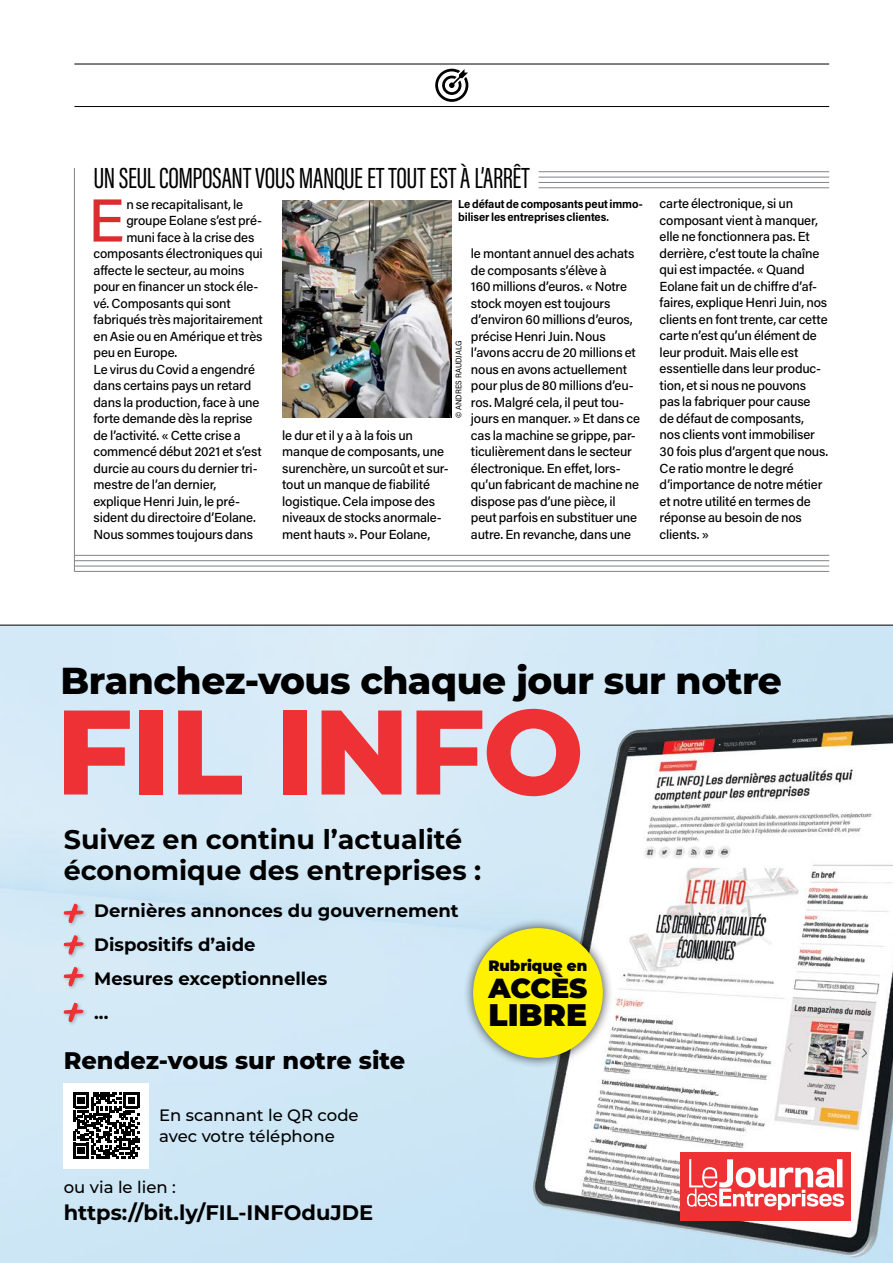
<style>
.page{position:relative;width:893px;height:1263px;background:#fff}
.page>*{position:absolute;margin:0;border:0;box-sizing:border-box;transform-origin:0 0}
.t1{font:800 120px "Montserrat";letter-spacing:-.015em;color:#ee3135}
.t2{font:500 60.6px "Acumin Pro";color:#db2c30}
.t3{font:800 37.5px "Montserrat";letter-spacing:-.015em;color:#000}
.t4{font:900 31.2px "Montserrat";color:#000}
.t5{font:30px "Acumin Pro Extra Cond";letter-spacing:-.01em;color:#000}
.t6{font:900 27.6px "Montserrat";letter-spacing:-.01em;color:#000}
.t7{font:700 27px/31.5px "Montserrat";color:#000}
.t8{font:800 24px "Montserrat";color:#000}
.t9{font:700 21px "Montserrat";color:#000}
.t10{font:700 18px/33.8px "Montserrat";color:#000}
.t11{font:500 16.5px/21px "Montserrat";color:#000}
.t12{font:900 15px "Montserrat";letter-spacing:-.005em;color:#000}
.t13{font:500 13.2px/16.5px "Acumin Pro";letter-spacing:-.01em;color:#000}
.t14{font:700 11.7px/12.8px "Acumin Pro Semi Cond";letter-spacing:-.01em;color:#000}
.t15{font:8.25px "Acumin Pro Semi Cond";letter-spacing:.005em;color:#000}
</style>
<div class="page">
<hr style="left:94px;top:171px;width:735px;height:1px;background:#808285">
<hr style="left:94px;top:177px;width:735px;height:1px;background:#808285">
<hr style="left:94px;top:182px;width:735px;height:1px;background:#808285">
<hr style="left:94px;top:188px;width:735px;height:1px;background:#808285">
<div style="left:94px;top:162px;width:445px;height:30px;background:#fff"></div>
<img style="left:283px;top:201px;width:169px;height:217px">
<hr style="left:74px;top:555px;width:755px;height:1px;background:#808285">
<hr style="left:74px;top:560px;width:755px;height:1px;background:#808285">
<hr style="left:74px;top:566px;width:755px;height:1px;background:#808285">
<hr style="left:74px;top:571px;width:755px;height:1px;background:#808285">
<hr style="left:74px;top:168px;width:1px;height:404px;background:#808285">
<img style="left:0;top:626px;width:893px;height:637px">
<div style="left:62px;top:902px;width:26px;height:26px;background:#d2e8f6"></div>
<svg style="left:63px;top:903px;width:22px;height:21px"></svg>
<div style="left:62px;top:933px;width:26px;height:26px;background:#d4e9f6"></div>
<svg style="left:63px;top:935px;width:22px;height:21px"></svg>
<div style="left:62px;top:965px;width:26px;height:26px;background:#d5eaf5"></div>
<svg style="left:63px;top:967px;width:22px;height:20px"></svg>
<div style="left:62px;top:1001px;width:26px;height:26px;background:#d3e9f6"></div>
<svg style="left:63px;top:1002px;width:22px;height:21px"></svg>
<div style="left:64px;top:1083px;width:85px;height:85px;background:#fff"></div>
<svg style="left:73px;top:1092px;width:67px;height:67px"></svg>
<div style="left:680px;top:1152px;width:170px;height:68px;background:#ee3135"></div>
<svg style="left:687px;top:1159px;width:157px;height:51px"></svg>
<div style="left:462px;top:917px;width:152px;height:151px;background:#000;opacity:.75"></div>
<div style="left:473px;top:928px;width:130px;height:130px;background:#fff200;border-radius:50%"></div>
<hr style="left:74px;top:64px;width:755px;height:1px;background:#000">
<hr style="left:74px;top:106px;width:755px;height:1px;background:#000">
<svg style="left:435px;top:69px;width:33px;height:33px"></svg>
<hr style="left:0;top:625px;width:893px;height:1px;background:#000">
<h3 class="t5" style="left:94px;top:160px;width:438px">UN SEUL COMPOSANT VOUS MANQUE ET TOUT EST À L’ARRÊT</h3>
<h2 class="t2" style="left:88px;top:178px;width:38px">E</h2>
<p class="t13" style="left:126px;top:195px;width:118px">n se recapitalisant, le</p>
<p class="t14" style="left:458px;top:197px;width:186px">Le défaut de composants peut immo&shy;biliser les entreprises clientes.</p>
<p class="t13" style="left:126px;top:212px;width:137px">groupe Eolane s’est pré-</p>
<p class="t13" style="left:126px;top:228px;width:130px">muni face à la crise des</p>
<p class="t13" style="left:94px;top:245px;width:171px">composants électroniques qui</p>
<p class="t13" style="left:94px;top:261px;width:152px">affecte le secteur, au moins</p>
<p class="t13" style="left:94px;top:278px;width:167px">pour en financer un stock éle-</p>
<p class="t13" style="left:94px;top:294px;width:139px">vé. Composants qui sont</p>
<p class="t13" style="left:94px;top:311px;width:171px">fabriqués très majoritairement</p>
<p class="t13" style="left:94px;top:327px;width:171px">en Asie ou en Amérique et très</p>
<p class="t13" style="left:94px;top:344px;width:85px">peu en Europe.</p>
<p class="t13" style="left:94px;top:360px;width:163px">Le virus du Covid a engendré</p>
<p class="t13" style="left:94px;top:377px;width:159px">dans certains pays un retard</p>
<p class="t13" style="left:94px;top:393px;width:167px">dans la production, face à une</p>
<p class="t13" style="left:94px;top:410px;width:160px">forte demande dès la reprise</p>
<p class="t13" style="left:94px;top:426px;width:149px">de l’activité. « Cette crise a</p>
<p class="t13" style="left:94px;top:443px;width:170px">commencé début 2021 et s’est</p>
<p class="t13" style="left:94px;top:459px;width:166px">durcie au cours du dernier tri-</p>
<p class="t13" style="left:94px;top:476px;width:124px">mestre de l’an dernier,</p>
<p class="t13" style="left:94px;top:492px;width:148px">explique Henri Juin, le pré-</p>
<p class="t13" style="left:94px;top:509px;width:164px">sident du directoire d’Eolane.</p>
<p class="t13" style="left:94px;top:525px;width:161px">Nous sommes toujours dans</p>
<p class="t13" style="left:471px;top:245px;width:171px">le montant annuel des achats de composants s’élève à<br>160 millions d’euros. « Notre stock moyen est toujours d’environ 60 millions d’euros, précise Henri Juin. Nous l’avons accru de 20 millions et nous en avons actuellement pour plus de 80 millions d’eu&shy;ros. Malgré cela, il peut tou&shy;jours en manquer. » Et dans ce cas la machine se grippe, par&shy;ticulièrement dans le secteur électronique. En effet, lors&shy;qu’un fabricant de machine ne dispose pas d’une pièce, il peut parfois en substituer une autre. En revanche, dans une</p>
<p class="t15" style="left:453px;top:418px;width:79px;rotate:-90deg">© ANDRES RAUDJALG</p>
<p class="t13" style="left:282px;top:426px;width:168px">le dur et il y a à la fois un manque de composants, une surenchère, un surcoût et sur&shy;tout un manque de fiabilité logistique. Cela impose des niveaux de stocks anormale&shy;ment hauts ». Pour Eolane,</p>
<p class="t13" style="left:660px;top:195px;width:170px">carte électronique, si un composant vient à manquer, elle ne fonctionnera pas. Et derrière, c’est toute la chaîne qui est impactée. « Quand<br>Eolane fait un de chiffre d’af&shy;faires, explique Henri Juin, nos clients en font trente, car cette carte n’est qu’un élément de leur produit. Mais elle est essentielle dans leur produc&shy;tion, et si nous ne pouvons pas la fabriquer pour cause<br>de défaut de composants,<br>nos clients vont immobiliser<br>30 fois plus d’argent que nous.<br>Ce ratio montre le degré d’importance de notre métier et notre utilité en termes de réponse au besoin de nos clients. »</p>
<h3 class="t3" style="left:61px;top:653px;width:723px">Branchez-vous chaque jour sur notre</h3>
<h1 class="t1" style="left:56px;top:664px;width:530px">FIL INFO</h1>
<h3 class="t7" style="left:64px;top:822px;width:419px">Suivez en continu l’actualité économique des entreprises :</h3>
<h3 class="t10" style="left:94px;top:893px;width:366px">Dernières annonces du gouvernement<br>Dispositifs d’aide<br>Mesures exceptionnelles<br>...</h3>
<p class="t12" style="left:488px;top:954px;width:100px">Rubrique en</p>
<h3 class="t6" style="left:488px;top:968px;width:100px">ACCÈS</h3>
<h3 class="t4" style="left:488px;top:991px;width:100px">LIBRE</h3>
<h3 class="t8" style="left:64px;top:1043px;width:343px">Rendez-vous sur notre site</h3>
<p class="t11" style="left:159px;top:1104px;width:201px">En scannant le QR code avec votre téléphone</p>
<p class="t11" style="left:64px;top:1176px;width:114px">ou via le lien :</p>
<h3 class="t9" style="left:64px;top:1198px;width:311px">https://bit.ly/FIL-INFOduJDE</h3>
</div>
